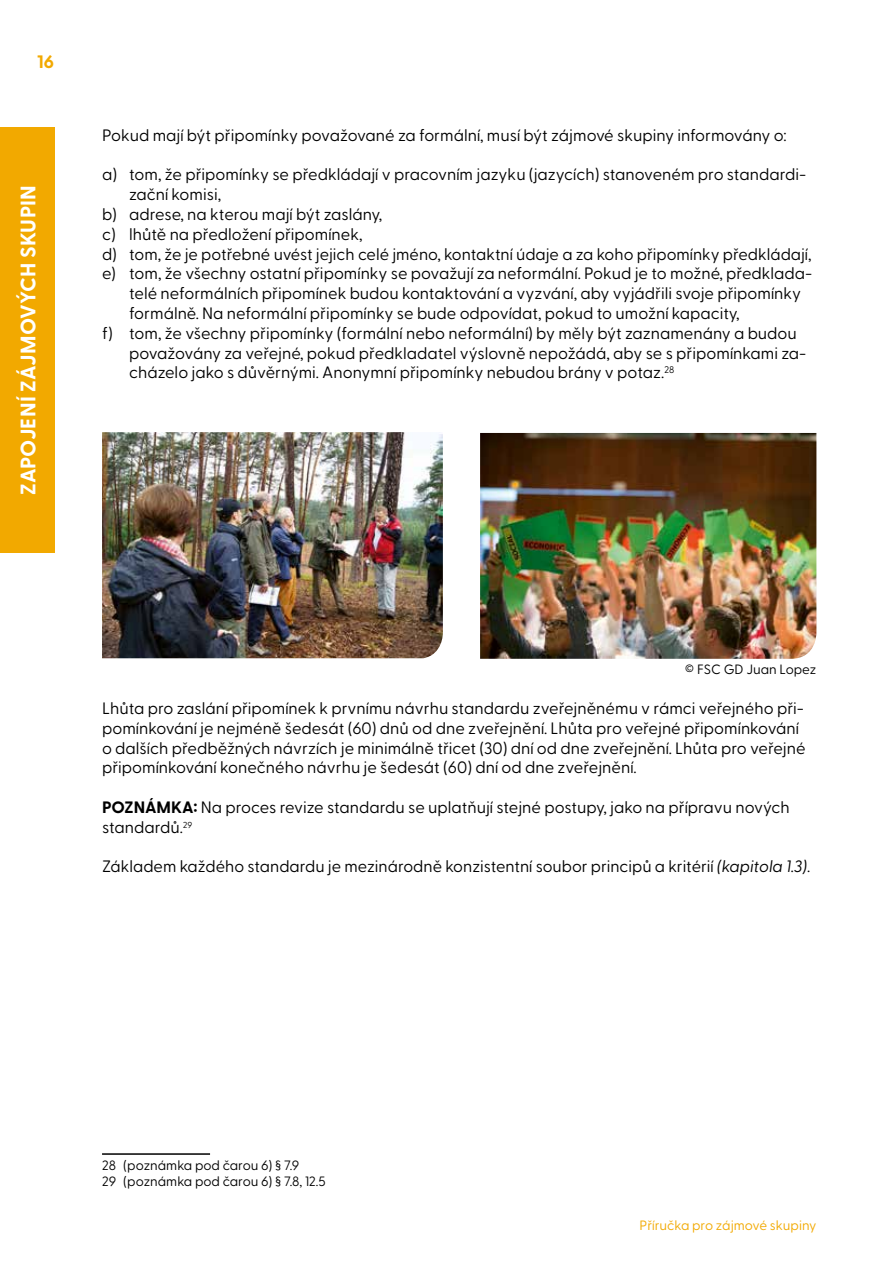
<style>
.page{position:relative;width:893px;height:1263px;background:#fff}
.page>*{position:absolute;margin:0;border:0;box-sizing:border-box;transform-origin:0 0}
.t1{font:700 21px "Greycliff CF";letter-spacing:.005em;color:#fff}
.t2{font:700 18px "Greycliff CF";color:#f2a900}
.t3{font:16.5px/19.8px "Greycliff CF";color:#000}
.t4{font:13.5px/16.2px "Greycliff CF";color:#000}
.t5{font:13.5px "Greycliff CF";color:#f2a900}
.s1{font-weight:700}
.s2{font-style:italic}
</style>
<div class="page">
<img style="left:102px;top:432px;width:341px;height:226px">
<img style="left:480px;top:433px;width:336px;height:226px">
<hr style="left:102px;top:1153px;width:108px;height:2px;background:#000">
<div style="left:0;top:128px;width:54px;height:425px;background:#f2a900"></div>
<p class="t2" style="left:37px;top:48px;width:18px">16</p>
<p class="t1" style="left:12px;top:495px;width:311px;rotate:-90deg">ZAPOJENÍ ZÁJMOVÝCH SKUPIN</p>
<p class="t3" style="left:102px;top:124px;width:686px">Pokud mají být připomínky považované za formální, musí být zájmové skupiny informovány o:</p>
<p class="t3" style="left:102px;top:163px;width:706px">a) tom, že připomínky se předkládají v pracovním jazyku (jazycích) stanoveném pro standardi-</p>
<p class="t3" style="left:129px;top:183px;width:94px">zační komisi,</p>
<p class="t3" style="left:102px;top:203px;width:282px">b) adrese, na kterou mají být zaslány,</p>
<p class="t3" style="left:102px;top:223px;width:262px">c) lhůtě na předložení připomínek,</p>
<p class="t3" style="left:102px;top:243px;width:711px">d) tom, že je potřebné uvést jejich celé jméno, kontaktní údaje a za koho připomínky předkládají,</p>
<p class="t3" style="left:102px;top:262px;width:712px">e) tom, že všechny ostatní připomínky se považují za neformální. Pokud je to možné, předklada-</p>
<p class="t3" style="left:129px;top:282px;width:674px">telé neformálních připomínek budou kontaktování a vyzvání, aby vyjádřili svoje připomínky</p>
<p class="t3" style="left:129px;top:302px;width:612px">formálně. Na neformální připomínky se bude odpovídat, pokud to umožní kapacity,</p>
<p class="t3" style="left:102px;top:322px;width:696px">f) tom, že všechny připomínky (formální nebo neformální) by měly být zaznamenány a budou</p>
<p class="t3" style="left:129px;top:342px;width:679px">považovány za veřejné, pokud předkladatel výslovně nepožádá, aby se s připomínkami za-</p>
<p class="t3" style="left:129px;top:361px;width:547px">cházelo jako s důvěrnými. Anonymní připomínky nebudou brány v potaz.<sup>28</sup></p>
<p class="t4" style="left:685px;top:660px;width:133px">© FSC GD Juan Lopez</p>
<p class="t3" style="left:102px;top:697px;width:705px">Lhůta pro zaslání připomínek k prvnímu návrhu standardu zveřejněnému v rámci veřejného při&shy;pomínkování je nejméně šedesát (60) dnů od dne zveřejnění. Lhůta pro veřejné připomínkování o dalších předběžných návrzích je minimálně třicet (30) dní od dne zveřejnění. Lhůta pro veřejné připomínkování konečného návrhu je šedesát (60) dní od dne zveřejnění.</p>
<p class="t3" style="left:102px;top:796px;width:689px"><span class="s1">POZNÁMKA:</span> Na proces revize standardu se uplatňují stejné postupy, jako na přípravu nových standardů.<sup>29</sup></p>
<p class="t3" style="left:102px;top:855px;width:710px">Základem každého standardu je mezinárodně konzistentní soubor principů a kritérií <span class="s2">(kapitola 1.3)</span>.</p>
<p class="t4" style="left:102px;top:1156px;width:225px">28 (poznámka pod čarou 6) § 7.9<br>29 (poznámka pod čarou 6) § 7.8, 12.5</p>
<p class="t5" style="left:640px;top:1215px;width:178px">Příručka pro zájmové skupiny</p>
</div>
